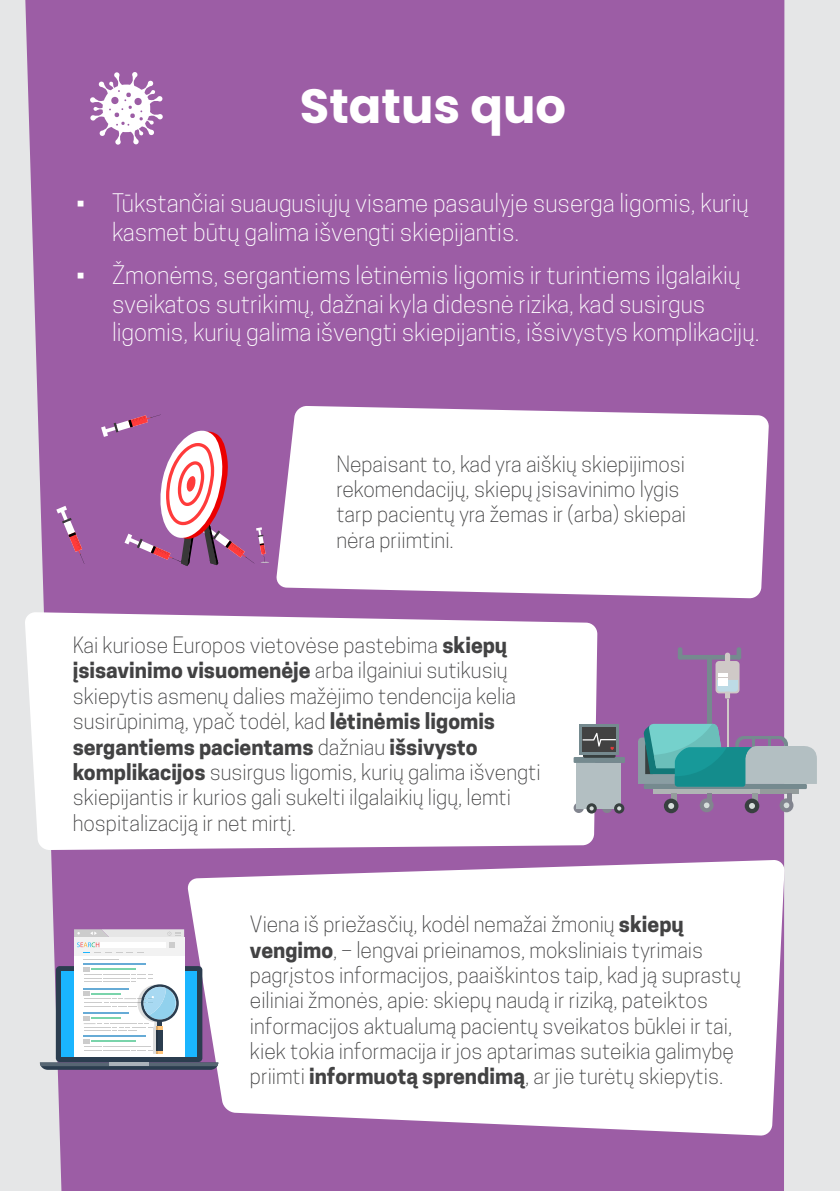
<style>
.page{position:relative;width:840px;height:1191px;background:#fff}
.page>*{position:absolute;margin:0;border:0;box-sizing:border-box;transform-origin:0 0}
.t1{font:700 48px "Poppins";color:#fff}
.t2{font:300 24px/28.8px "Cooper Hewitt";color:#fff}
.t3{font:300 21.2px/25.4px "Cooper Hewitt";color:#424243}
.s1{font-weight:700}
</style>
<div class="page">
<div style="left:0;top:0;width:839px;height:1191px;background:#e5e6e7"></div>
<div style="left:25px;top:0;width:759px;height:1191px;background:#9c5da5"></div>
<svg style="left:276px;top:406px;width:492px;height:192px;background:#f7f2f8"></svg>
<div style="left:25px;top:612px;width:572px;height:238px;background:#fff"></div>
<svg style="left:187px;top:860px;width:597px;height:275px;background:#f4eef5"></svg>
<svg style="left:56px;top:506px;width:28px;height:58px;background:#a969a2"></svg>
<svg style="left:101px;top:414px;width:168px;height:152px;background:#b173a7"></svg>
<svg style="left:573px;top:802px;width:10px;height:11px"></svg>
<svg style="left:601px;top:802px;width:11px;height:11px"></svg>
<div style="left:715px;top:661px;width:24px;height:32px;background:#cfc9c7;border-radius:4px"></div>
<svg style="left:716px;top:673px;width:21px;height:25px"></svg>
<hr style="left:726px;top:698px;width:1px;height:50px;background:#cfc9c7">
<svg style="left:736px;top:647px;width:4px;height:12px"></svg>
<div style="left:677px;top:647px;width:5px;height:12px;background:#758a8f;border-radius:2px"></div>
<hr style="left:677px;top:655px;width:63px;height:4px;background:#758a8f;border-radius:2px">
<div style="left:724px;top:652px;width:5px;height:11px;background:#cfc9c7;border-radius:2px"></div>
<hr style="left:707px;top:658px;width:4px;height:111px;background:#758a8f">
<div style="left:643px;top:784px;width:163px;height:5px;background:#758a8f"></div>
<hr style="left:652px;top:789px;width:107px;height:4px;background:#b0b5b5">
<hr style="left:759px;top:789px;width:38px;height:4px;background:#949c9c">
<div style="left:752px;top:793px;width:5px;height:13px;background:#949c9c"></div>
<svg style="left:744px;top:798px;width:14px;height:15px"></svg>
<svg style="left:748px;top:803px;width:6px;height:6px"></svg>
<div style="left:670px;top:793px;width:6px;height:13px;background:#949c9c"></div>
<svg style="left:663px;top:798px;width:15px;height:15px"></svg>
<svg style="left:667px;top:803px;width:6px;height:6px"></svg>
<div style="left:706px;top:793px;width:5px;height:12px;background:#82858f"></div>
<div style="left:699px;top:798px;width:14px;height:14px;background:#82858f;border-radius:50%"></div>
<svg style="left:703px;top:802px;width:6px;height:6px"></svg>
<div style="left:786px;top:793px;width:5px;height:12px;background:#82858f"></div>
<div style="left:779px;top:798px;width:14px;height:14px;background:#82858f;border-radius:50%"></div>
<svg style="left:783px;top:802px;width:5px;height:6px"></svg>
<div style="left:576px;top:762px;width:45px;height:46px;background:#b3bfc2"></div>
<div style="left:573px;top:757px;width:51px;height:6px;background:#758a8f"></div>
<svg style="left:586px;top:803px;width:10px;height:10px"></svg>
<svg style="left:589px;top:806px;width:4px;height:4px"></svg>
<svg style="left:613px;top:803px;width:11px;height:10px"></svg>
<svg style="left:616px;top:806px;width:5px;height:4px"></svg>
<div style="left:582px;top:752px;width:33px;height:6px;background:#384040;border-radius:2px"></div>
<div style="left:579px;top:724px;width:39px;height:31px;background:#758a8f"></div>
<div style="left:582px;top:727px;width:33px;height:25px;background:#424242"></div>
<svg style="left:582px;top:733px;width:33px;height:17px"></svg>
<svg style="left:637px;top:724px;width:179px;height:63px;background:#74a4ad"></svg>
<div style="left:56px;top:966px;width:146px;height:96px;background:#2b3d4f;border-radius:4px"></div>
<div style="left:61px;top:971px;width:136px;height:85px;background:#1ab5ff"></div>
<svg style="left:40px;top:1062px;width:178px;height:7px"></svg>
<hr style="left:109px;top:1062px;width:40px;height:4px;background:#abb3ba">
<div style="left:74px;top:937px;width:110px;height:119px;background:#fff"></div>
<div style="left:74px;top:937px;width:110px;height:19px;background:#f2f2f2"></div>
<hr style="left:83px;top:959px;width:35px;height:1px;background:#ccc">
<hr style="left:83px;top:964px;width:63px;height:1px;background:#66abd6">
<svg style="left:74px;top:929px;width:110px;height:24px"></svg>
<svg style="left:83px;top:967px;width:96px;height:86px"></svg>
<svg style="left:222px;top:951px;width:4px;height:5px"></svg>
<svg style="left:90px;top:72px;width:73px;height:73px;background:#c49fc9"></svg>
<h1 class="t1" style="left:300px;top:79px;width:267px">Status quo</h1>
<p class="t2" style="left:112px;top:189px;width:638px;text-indent:-36px">• Tūkstančiai suaugusiųjų visame pasaulyje suserga ligomis, kurių kasmet būtų galima išvengti skiepijantis.</p>
<p class="t2" style="left:112px;top:260px;width:648px;text-indent:-36px">• Žmonėms, sergantiems lėtinėmis ligomis ir turintiems ilgalaikių sveikatos sutrikimų, dažnai kyla didesnė rizika, kad susirgus ligomis, kurių galima išvengti skiepijantis, išsivystys komplikacijų.</p>
<p class="t3" style="left:336px;top:451px;width:351px">Nepaisant to, kad yra aiškių skiepijimosi rekomendacijų, skiepų įsisavinimo lygis tarp pacientų yra žemas ir (arba) skiepai nėra priimtini.</p>
<p class="t3" style="left:73px;top:632px;width:469px">Kai kuriose Europos vietovėse pastebima <span class="s1">skiepų įsisavinimo visuomenėje</span> arba ilgainiui sutikusių skiepytis asmenų dalies mažėjimo tendencija kelia susirūpinimą, ypač todėl, kad <span class="s1">lėtinėmis ligomis sergantiems pacientams</span> dažniau <span class="s1">išsivysto komplikacijos</span> susirgus ligomis, kurių galima išvengti skiepijantis ir kurios gali sukelti ilgalaikių ligų, lemti hospitalizaciją ir net mirtį.</p>
<p class="t3" style="left:250px;top:911px;width:492px">Viena iš priežasčių, kodėl nemažai žmonių <span class="s1">skiepų vengimo</span>, – lengvai prieinamos, moksliniais tyrimais pagrįstos informacijos, paaiškintos taip, kad ją suprastų eiliniai žmonės, apie: skiepų naudą ir riziką, pateiktos informacijos aktualumą pacientų sveikatos būklei ir tai, kiek tokia informacija ir jos aptarimas suteikia galimybę priimti <span class="s1">informuotą sprendimą</span>, ar jie turėtų skiepytis.</p>
</div>
